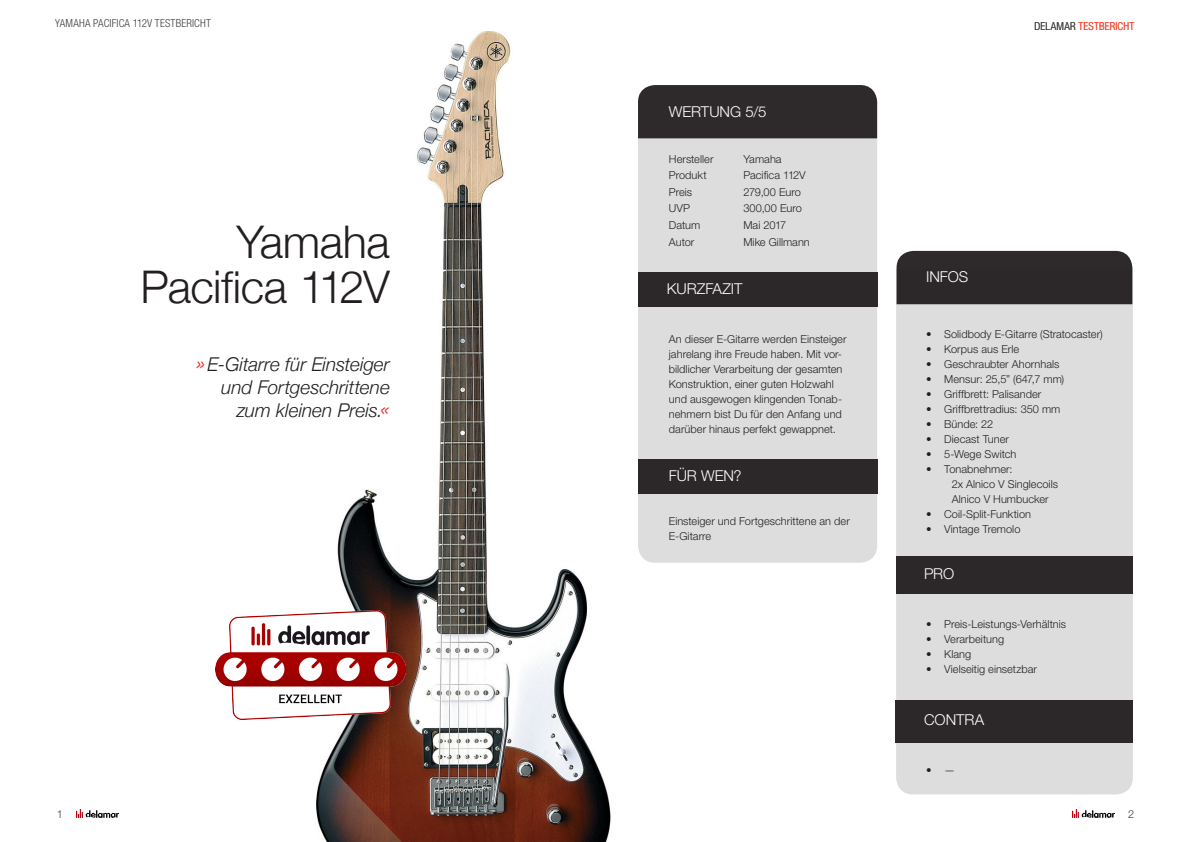
<style>
.page{position:relative;width:1191px;height:842px;background:#fff}
.page>*{position:absolute;margin:0;border:0;box-sizing:border-box;transform-origin:0 0}
.t1{font:300 45px "Helvetica Neue";letter-spacing:-.01em;color:#231f20}
.t2{font:italic 300 19px/23px "Helvetica Neue";color:#231f20;text-align:right}
.Heading_Fazit_Kasten{font:300 15px "Helvetica Neue LT Std";letter-spacing:-.005em;color:#fff}
.Absatz_ohne_Raster{font:300 11px/15px "Helvetica Neue LT Std";color:#231f20}
.Absatz_ohne_Raster-2{font:300 condensed 11px "Helvetica Neue LT Std";letter-spacing:.015em;color:#3e3e3f}
.t3{font:300 condensed 11px "Helvetica Neue LT Std";letter-spacing:.015em;color:#ef452e}
.t4{font:300 11px "Helvetica Neue LT Std";color:#3e3e3f}
.s1{font-size:23px;color:#ee2323}
.s2{color:#3e3e3f}
</style>
<div class="page">
<img style="left:77px;top:810px;width:41px;height:7px">
<img style="left:316px;top:32px;width:295px;height:810px">
<img style="left:215px;top:611px;width:191px;height:109px">
<img style="left:1072px;top:810px;width:42px;height:7px">
<div style="left:638px;top:138px;width:239px;height:425px;background:#dedddd"></div>
<div style="left:896px;top:304px;width:236px;height:490px;background:#dedddd"></div>
<div style="left:638px;top:85px;width:239px;height:53px;background:#2e2a2b"></div>
<div style="left:896px;top:251px;width:236px;height:53px;background:#2c2829"></div>
<div style="left:638px;top:460px;width:239px;height:34px;background:#2c2829"></div>
<div style="left:638px;top:272px;width:239px;height:35px;background:#2c2829"></div>
<div style="left:896px;top:556px;width:236px;height:38px;background:#2c2829"></div>
<div style="left:895px;top:700px;width:238px;height:42px;background:#2c2829"></div>
<p class="Absatz_ohne_Raster-2" style="left:55px;top:17px;width:157px">YAMAHA PACIFICA 112V TESTBERICHT</p>
<h1 class="t1" style="left:237px;top:205px;width:155px">Yamaha</h1>
<h1 class="t1" style="left:141px;top:250px;width:251px">Pacifica 112V</h1>
<p class="t2" style="left:196px;top:351px;width:195px"><span class="s1">»</span>E-Gitarre für Einsteiger und Fortgeschrittene zum kleinen Preis.<span class="s1">«</span></p>
<p class="t4" style="left:57px;top:807px;width:8px">1</p>
<p class="Heading_Fazit_Kasten" style="left:669px;top:102px;width:99px">WERTUNG 5/5</p>
<p class="Absatz_ohne_Raster" style="left:669px;top:151px;width:46px">Hersteller</p>
<p class="Absatz_ohne_Raster" style="left:743px;top:151px;width:40px">Yamaha</p>
<p class="Absatz_ohne_Raster" style="left:669px;top:167px;width:39px">Produkt</p>
<p class="Absatz_ohne_Raster" style="left:743px;top:167px;width:64px">Pacifica 112V</p>
<p class="Absatz_ohne_Raster" style="left:669px;top:184px;width:25px">Preis</p>
<p class="Absatz_ohne_Raster" style="left:743px;top:184px;width:59px">279,00 Euro</p>
<p class="Absatz_ohne_Raster" style="left:669px;top:201px;width:23px">UVP</p>
<p class="Absatz_ohne_Raster" style="left:743px;top:201px;width:60px">300,00 Euro</p>
<p class="Absatz_ohne_Raster" style="left:669px;top:217px;width:33px">Datum</p>
<p class="Absatz_ohne_Raster" style="left:743px;top:217px;width:44px">Mai 2017</p>
<p class="Absatz_ohne_Raster" style="left:669px;top:234px;width:27px">Autor</p>
<p class="Absatz_ohne_Raster" style="left:743px;top:234px;width:68px">Mike Gillmann</p>
<p class="Heading_Fazit_Kasten" style="left:667px;top:280px;width:77px">KURZFAZIT</p>
<p class="t3" style="left:1034px;top:20px;width:101px"><span class="s2">DELAMAR</span> TESTBERICHT</p>
<p class="Heading_Fazit_Kasten" style="left:926px;top:268px;width:44px">INFOS</p>
<p class="Absatz_ohne_Raster" style="left:669px;top:331px;width:179px">An dieser E-Gitarre werden Einsteiger jahrelang ihre Freude haben. Mit vor&shy;bildlicher Verarbeitung der gesamten Konstruktion, einer guten Holzwahl und ausgewogen klingenden Tonab&shy;nehmern bist Du für den Anfang und darüber hinaus perfekt gewappnet.</p>
<p class="Absatz_ohne_Raster" style="left:926px;top:327px;width:178px">• Solidbody E-Gitarre (Stratocaster)</p>
<p class="Absatz_ohne_Raster" style="left:926px;top:342px;width:94px">• Korpus aus Erle</p>
<p class="Absatz_ohne_Raster" style="left:926px;top:357px;width:135px">• Geschraubter Ahornhals</p>
<p class="Absatz_ohne_Raster" style="left:926px;top:372px;width:140px">• Mensur: 25,5” (647,7 mm)</p>
<p class="Absatz_ohne_Raster" style="left:926px;top:387px;width:117px">• Griffbrett: Palisander</p>
<p class="Absatz_ohne_Raster" style="left:926px;top:402px;width:136px">• Griffbrettradius: 350 mm</p>
<p class="Absatz_ohne_Raster" style="left:926px;top:417px;width:69px">• Bünde: 22</p>
<p class="Absatz_ohne_Raster" style="left:926px;top:432px;width:84px">• Diecast Tuner</p>
<p class="Absatz_ohne_Raster" style="left:926px;top:447px;width:92px">• 5-Wege Switch</p>
<p class="Absatz_ohne_Raster" style="left:926px;top:462px;width:88px">• Tonabnehmer:</p>
<p class="Absatz_ohne_Raster" style="left:951px;top:477px;width:108px">2x Alnico V Singlecoils</p>
<p class="Absatz_ohne_Raster" style="left:951px;top:492px;width:99px">Alnico V Humbucker</p>
<p class="Absatz_ohne_Raster" style="left:926px;top:507px;width:106px">• Coil-Split-Funktion</p>
<p class="Absatz_ohne_Raster" style="left:926px;top:522px;width:96px">• Vintage Tremolo</p>
<p class="Heading_Fazit_Kasten" style="left:669px;top:467px;width:74px">FÜR WEN?</p>
<p class="Absatz_ohne_Raster" style="left:669px;top:513px;width:182px">Einsteiger und Fortgeschrittene an der<br>E-Gitarre</p>
<p class="Heading_Fazit_Kasten" style="left:924px;top:565px;width:32px">PRO</p>
<p class="Absatz_ohne_Raster" style="left:926px;top:616px;width:141px">• Preis-Leistungs-Verhältnis</p>
<p class="Absatz_ohne_Raster" style="left:926px;top:631px;width:79px">• Verarbeitung</p>
<p class="Absatz_ohne_Raster" style="left:926px;top:646px;width:47px">• Klang</p>
<p class="Absatz_ohne_Raster" style="left:926px;top:661px;width:112px">• Vielseitig einsetzbar</p>
<p class="Heading_Fazit_Kasten" style="left:924px;top:710px;width:62px">CONTRA</p>
<p class="Absatz_ohne_Raster" style="left:926px;top:762px;width:30px">• —</p>
<p class="t4" style="left:1128px;top:807px;width:8px">2</p>
</div>
